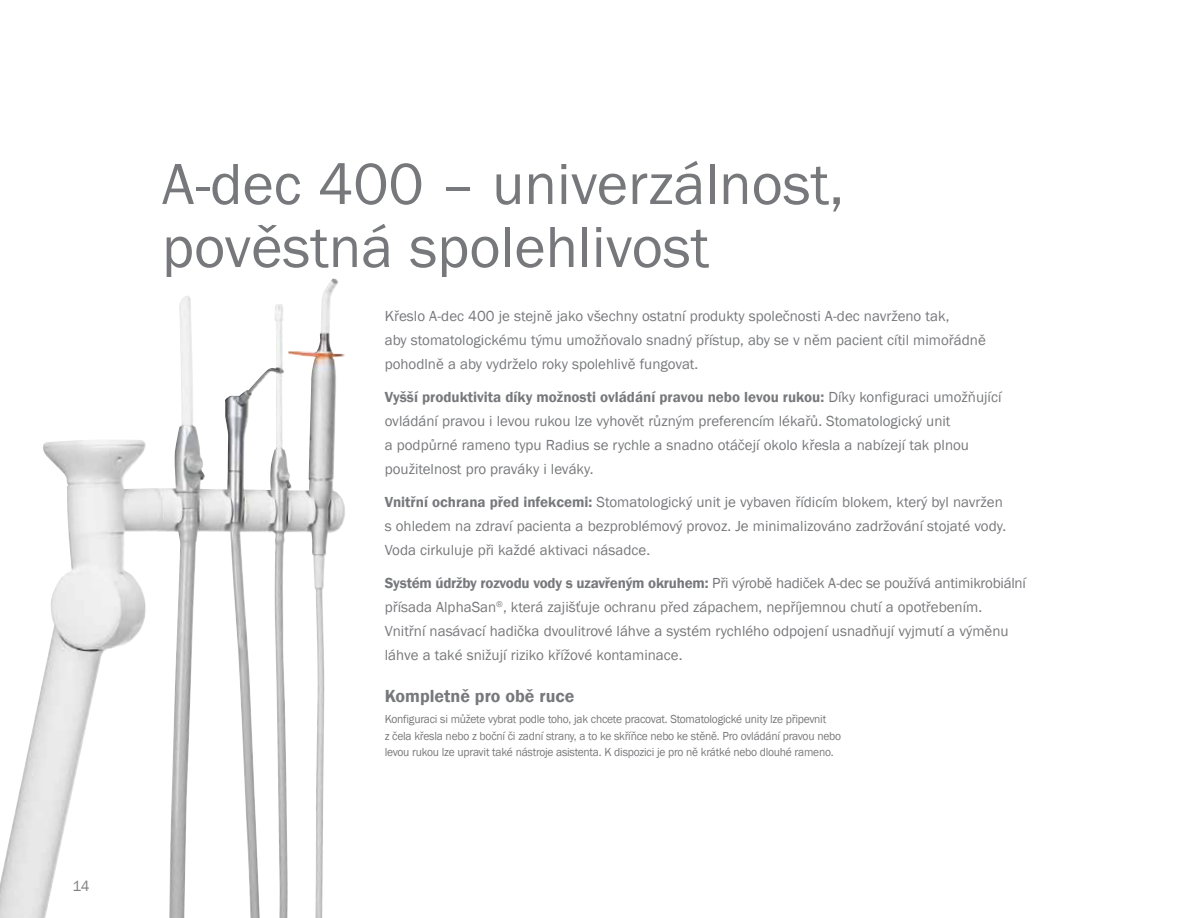
<style>
.page{position:relative;width:1188px;height:918px;background:#fff}
.page>*{position:absolute;margin:0;border:0;box-sizing:border-box;transform-origin:0 0}
.t1{font:60px/63px "Franklin Gothic";color:#77787b}
.t2{font:600 18px "Franklin Gothic";color:#77787b}
.t3{font:15px/24px "Franklin Gothic";color:#77787b}
.t4{font:15px "Franklin Gothic";color:#808285}
.t5{font:12px/16.5px "Franklin Gothic";letter-spacing:-.02em;color:#77787b;scale:.96 1}
.s1{font-weight:600}
</style>
<div class="page">
<img style="left:0;top:279px;width:332px;height:639px">
<p class="t4" style="left:72px;top:877px;width:19px">14</p>
<h1 class="t1" style="left:162px;top:154px;width:684px">A-dec 400 – univerzálnost, pověstná spolehlivost</h1>
<p class="t3" style="left:385px;top:305px;width:603px">Křeslo A-dec 400 je stejně jako všechny ostatní produkty společnosti A-dec navrženo tak,<br>aby stomatologickému týmu umožňovalo snadný přístup, aby se v něm pacient cítil mimořádně pohodlně a aby vydrželo roky spolehlivě fungovat.</p>
<p class="t3" style="left:385px;top:386px;width:618px"><span class="s1">Vyšší produktivita díky možnosti ovládání pravou nebo levou rukou:</span> Díky konfiguraci umožňující ovládání pravou i levou rukou lze vyhovět různým preferencím lékařů. Stomatologický unit<br>a podpůrné rameno typu Radius se rychle a snadno otáčejí okolo křesla a nabízejí tak plnou použitelnost pro praváky i leváky.</p>
<p class="t3" style="left:385px;top:491px;width:623px"><span class="s1">Vnitřní ochrana před infekcemi:</span> Stomatologický unit je vybaven řídicím blokem, který byl navržen s ohledem na zdraví pacienta a bezproblémový provoz. Je minimalizováno zadržování stojaté vody.<br>Voda cirkuluje při každé aktivaci násadce.</p>
<p class="t3" style="left:385px;top:572px;width:643px"><span class="s1">Systém údržby rozvodu vody s uzavřeným okruhem:</span> Při výrobě hadiček A-dec se používá antimikrobiální přísada AlphaSan<sup>®</sup>, která zajišťuje ochranu před zápachem, nepříjemnou chutí a opotřebením.<br>Vnitřní nasávací hadička dvoulitrové láhve a systém rychlého odpojení usnadňují vyjmutí a výměnu láhve a také snižují riziko křížové kontaminace.</p>
<p class="t2" style="left:385px;top:685px;width:191px">Kompletně pro obě ruce</p>
<p class="t5" style="left:385px;top:711px;width:477px">Konfiguraci si můžete vybrat podle toho, jak chcete pracovat. Stomatologické unity lze připevnit<br>z čela křesla nebo z boční či zadní strany, a to ke skříňce nebo ke stěně. Pro ovládání pravou nebo levou rukou lze upravit také nástroje asistenta. K dispozici je pro ně krátké nebo dlouhé rameno.</p>
</div>
